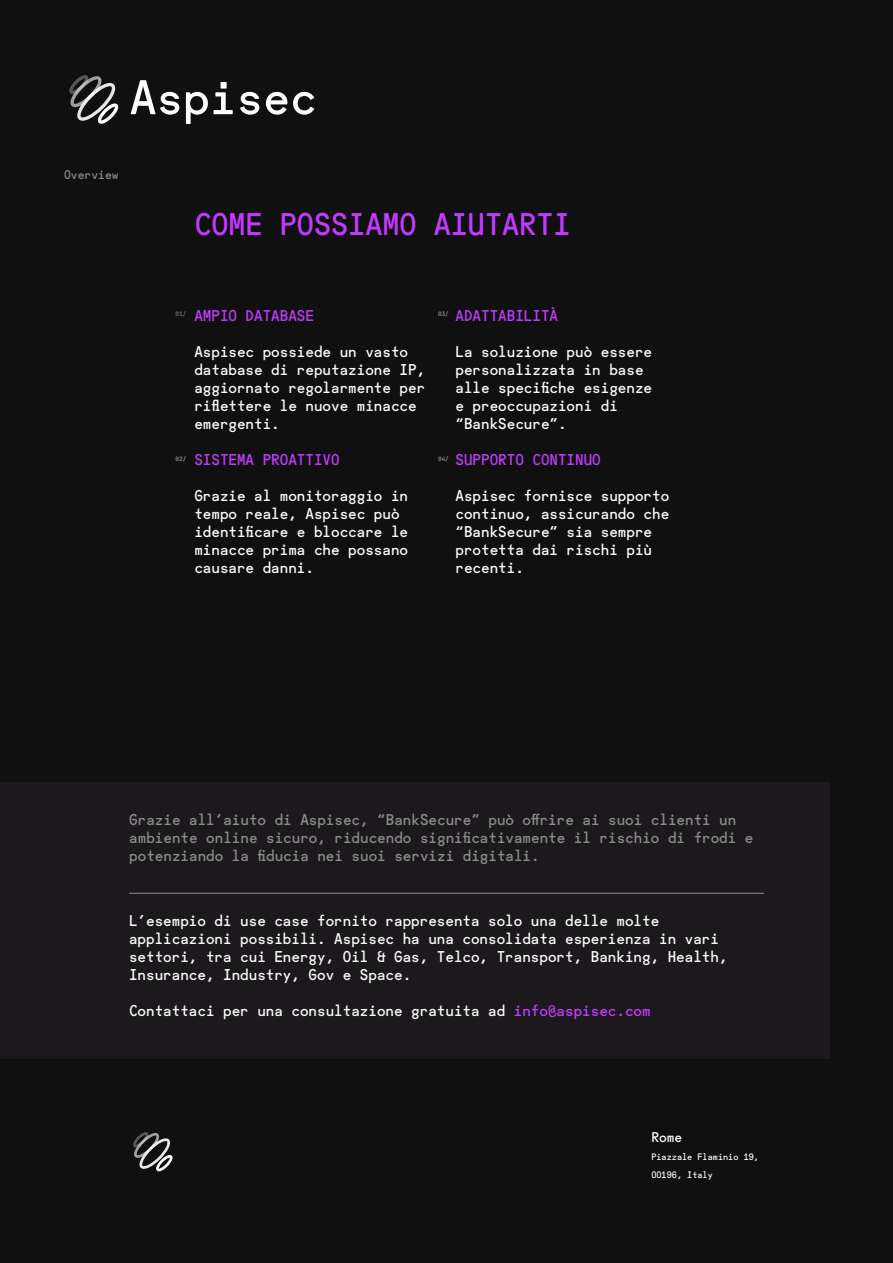
<style>
.page{position:relative;width:893px;height:1263px;background:#101010}
.page>*{position:absolute;margin:0;border:0;box-sizing:border-box;transform-origin:0 0}
.t1{font:30px "Fugue Mono";color:#c13bff}
.t2{font:15px/18px "Fugue Mono";color:#fbfbfb}
.t3{font:15px/18px "Fugue Mono";color:#8b8b8b}
.t4{font:15px "Fugue Mono";color:#c13bff}
.t5{font:13.5px "Fugue Mono";color:#fbfbfb}
.t6{font:12px "Fugue Mono";color:#8b8b8b}
.t7{font:9px "Fugue Mono";color:#fbfbfb}
.t8{font:700 6px "Jet Brains Mono";color:#8b8b8b}
.t9{font:6px "Jet Brains Mono";color:#8b8b8b}
.s1{color:#c13bff}
</style>
<div class="page">
<div style="left:0;top:782px;width:829px;height:277px;background:#1c191c"></div>
<svg style="left:131px;top:80px;width:48px;height:35px"></svg>
<svg style="left:186px;top:92px;width:22px;height:32px"></svg>
<svg style="left:214px;top:82px;width:19px;height:32px"></svg>
<svg style="left:240px;top:92px;width:19px;height:23px"></svg>
<svg style="left:266px;top:92px;width:48px;height:23px"></svg>
<svg style="left:69px;top:75px;width:50px;height:49px"></svg>
<svg style="left:133px;top:1132px;width:40px;height:39px"></svg>
<hr style="left:129px;top:893px;width:635px;height:1px;background:#8b8b8b">
<p class="t6" style="left:64px;top:165px;width:56px">Overview</p>
<p class="t1" style="left:194px;top:200px;width:378px">COME POSSIAMO AIUTARTI</p>
<p class="t9" style="left:175px;top:309px;width:12px">01/</p>
<p class="t8" style="left:175px;top:454px;width:12px">02/</p>
<p class="t4" style="left:194px;top:303px;width:121px">AMPIO DATABASE</p>
<p class="t2" style="left:194px;top:341px;width:232px">Aspisec possiede un vasto database di reputazione IP, aggiornato regolarmente per riflettere le nuove minacce emergenti.</p>
<p class="t4" style="left:194px;top:447px;width:147px">SISTEMA PROATTIVO</p>
<p class="t2" style="left:194px;top:485px;width:215px">Grazie al monitoraggio in tempo reale, Aspisec può identificare e bloccare le minacce prima che possano causare danni.</p>
<p class="t4" style="left:455px;top:303px;width:104px">ADATTABILITÀ</p>
<p class="t2" style="left:455px;top:341px;width:198px">La soluzione può essere personalizzata in base alle specifiche esigenze e preoccupazioni di “BankSecure”.</p>
<p class="t4" style="left:455px;top:447px;width:147px">SUPPORTO CONTINUO</p>
<p class="t2" style="left:455px;top:485px;width:215px">Aspisec fornisce supporto continuo, assicurando che “BankSecure” sia sempre protetta dai rischi più recenti.</p>
<p class="t8" style="left:438px;top:309px;width:12px">03/</p>
<p class="t8" style="left:438px;top:454px;width:12px">04/</p>
<p class="t3" style="left:129px;top:809px;width:626px">Grazie all’aiuto di Aspisec, “BankSecure” può offrire ai suoi clienti un ambiente online sicuro, riducendo significativamente il rischio di frodi e potenziando la fiducia nei suoi servizi digitali.</p>
<p class="t2" style="left:129px;top:910px;width:600px">L’esempio di use case fornito rappresenta solo una delle molte applicazioni possibili. Aspisec ha una consolidata esperienza in vari settori, tra cui Energy, Oil &amp; Gas, Telco, Transport, Banking, Health, Insurance, Industry, Gov e Space.</p>
<p class="t2" style="left:129px;top:1000px;width:523px">Contattaci per una consultazione gratuita ad <span class="s1">info@aspisec.com</span></p>
<p class="t5" style="left:651px;top:1126px;width:32px">Rome</p>
<p class="t7" style="left:651px;top:1149px;width:109px">Piazzale Flaminio 19,</p>
<p class="t7" style="left:651px;top:1167px;width:63px">00196, Italy</p>
</div>
